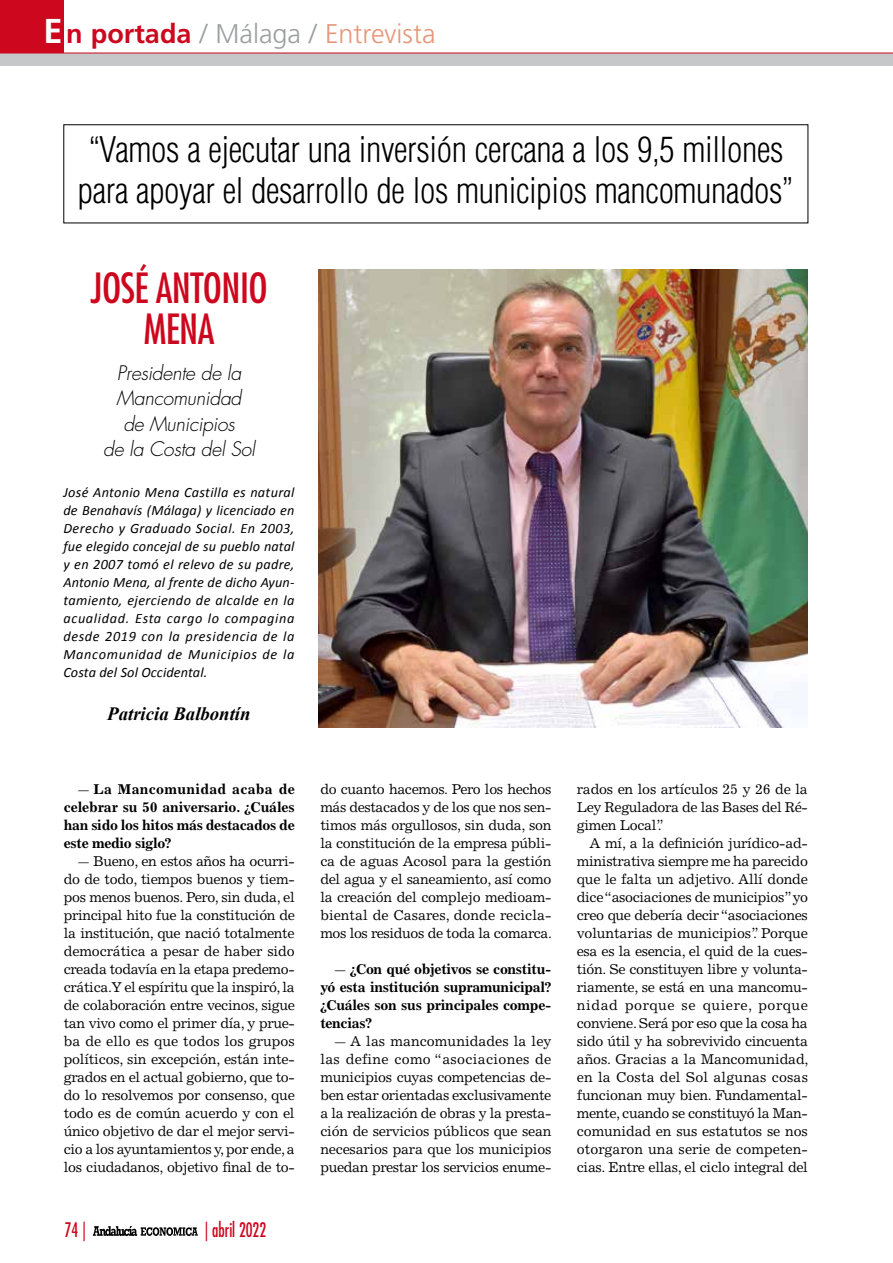
<style>
.page{position:relative;width:893px;height:1263px;background:#fff}
.page>*{position:absolute;margin:0;border:0;box-sizing:border-box;transform-origin:0 0}
.t1{font:condensed 40.5px/40.5px "Futura Std";letter-spacing:-.015em;color:#cd071e;text-align:center}
.t2{font:300 condensed 34.5px/40.5px "Helvetica LT Std";letter-spacing:-.01em;color:#000}
.t3{font:300 27px "Frutiger LT Std";color:#e69679}
.t4{font:italic 300 19.5px/25.5px "Futura Std";letter-spacing:-.015em;color:#000;text-align:center}
.t5{font:condensed 19.5px "Futura Std";color:#cd071e;scale:.85 1}
.t6{font:italic 700 18.75px "Times New Roman";color:#000}
.t7{font:14.25px/18px "Excelsior LT Std";letter-spacing:-.025em;color:#000;text-align:justify}
.t8{font:italic 14.25px/18px "Calibri";letter-spacing:.045em;color:#000;text-align:justify}
.t9{font:700 14.25px/18px "Excelsior LT Std";letter-spacing:-.025em;color:#000;text-align:justify}
.s1{font-weight:700;font-size:34.5px;color:#fff}
.s2{font-weight:700;color:#cd071e}
.s3{color:#9c9e9f}
.s4{font-weight:400}
</style>
<div class="page">
<div style="left:0;top:0;width:64px;height:53px;background:#cd071e"></div>
<svg style="left:93px;top:1226px;width:105px;height:10px"></svg>
<div style="left:0;top:53px;width:893px;height:12px;background:#c6c7c8"></div>
<hr style="left:0;top:53px;width:893px;height:1px;background:#cd071e">
<img style="left:319px;top:270px;width:489px;height:457px">
<h3 class="t3" style="left:44px;top:18px;width:393px"><span class="s1">E</span><span class="s2">n portada</span> <span class="s3">/ Málaga /</span> Entrevista</h3>
<h2 class="t2" style="left:78px;top:129px;width:717px">“Vamos a ejecutar una inversión cercana a los 9,5 millones para apoyar el desarrollo de los municipios mancomunados”</h2>
<h1 class="t1" style="left:91px;top:268px;width:179px">JOSÉ ANTONIO<br>MENA</h1>
<h3 class="t4" style="left:103px;top:361px;width:153px">Presidente de la<br>Mancomunidad<br>de Municipios<br>de la Costa del Sol</h3>
<p class="t8" style="left:63px;top:482px;width:233px">José Antonio Mena Castilla es natural de Benahavís (Málaga) y licenciado en Derecho y Graduado Social. En 2003, fue elegido concejal de su pueblo natal y en 2007 tomó el relevo de su padre, Antonio Mena, al frente de dicho Ayun&shy;tamiento, ejerciendo de alcalde en la acualidad. Esta cargo lo compagina desde 2019 con la presidencia de la Mancomunidad de Municipios de la Costa del Sol Occidental.</p>
<h3 class="t6" style="left:107px;top:701px;width:145px">Patricia Balbontín</h3>
<p class="t9" style="left:64px;top:780px;width:233px;text-indent:13px"><span class="s4">—</span> La Mancomunidad acaba de celebrar su 50 aniversario. ¿Cuáles han sido los hitos más destacados de este medio siglo?</p>
<p class="t7" style="left:64px;top:852px;width:233px;text-indent:13px">— Bueno, en estos años ha ocurri&shy;do de todo, tiempos buenos y tiem&shy;pos menos buenos. Pero, sin duda, el principal hito fue la constitución de la institución, que nació totalmente democrática a pesar de haber sido creada todavía en la etapa predemo&shy;crática. Y el espíritu que la inspiró, la de colaboración entre vecinos, sigue tan vivo como el primer día, y prue&shy;ba de ello es que todos los grupos políticos, sin excepción, están inte&shy;grados en el actual gobierno, que to&shy;do lo resolvemos por consenso, que todo es de común acuerdo y con el único objetivo de dar el mejor servi&shy;cio a los ayuntamientos y, por ende, a los ciudadanos, objetivo final de to-</p>
<h3 class="t5" style="left:65px;top:1218px;width:27px">74 |</h3>
<h3 class="t5" style="left:204px;top:1218px;width:74px">| abril 2022</h3>
<p class="t7" style="left:320px;top:780px;width:233px">do cuanto hacemos. Pero los hechos más destacados y de los que nos sen&shy;timos más orgullosos, sin duda, son la constitución de la empresa públi&shy;ca de aguas Acosol para la gestión del agua y el saneamiento, así como la creación del complejo medioam&shy;biental de Casares, donde recicla&shy;mos los residuos de toda la comarca.</p>
<p class="t9" style="left:320px;top:960px;width:233px;text-indent:13px"><span class="s4">—</span> ¿Con qué objetivos se constitu&shy;yó esta institución supramunicipal? ¿Cuáles son sus principales compe&shy;tencias?</p>
<p class="t7" style="left:320px;top:1032px;width:233px;text-indent:13px">— A las mancomunidades la ley las define como “asociaciones de municipios cuyas competencias de&shy;ben estar orientadas exclusivamente a la realización de obras y la presta&shy;ción de servicios públicos que sean necesarios para que los municipios puedan prestar los servicios enume-</p>
<p class="t7" style="left:577px;top:780px;width:233px">rados en los artículos 25 y 26 de la Ley Reguladora de las Bases del Ré&shy;gimen Local”.</p>
<p class="t7" style="left:577px;top:834px;width:233px;text-indent:13px">A mí, a la definición jurídico-ad&shy;ministrativa siempre me ha parecido que le falta un adjetivo. Allí donde dice “asociaciones de municipios”yo creo que debería decir “asociaciones voluntarias de municipios”. Porque esa es la esencia, el quid de la cues&shy;tión. Se constituyen libre y volunta&shy;riamente, se está en una mancomu&shy;nidad porque se quiere, porque conviene. Será por eso que la cosa ha sido útil y ha sobrevivido cincuenta años. Gracias a la Mancomunidad, en la Costa del Sol algunas cosas funcionan muy bien. Fundamental&shy;mente, cuando se constituyó la Man&shy;comunidad en sus estatutos se nos otorgaron una serie de competen&shy;cias. Entre ellas, el ciclo integral del</p>
</div>
